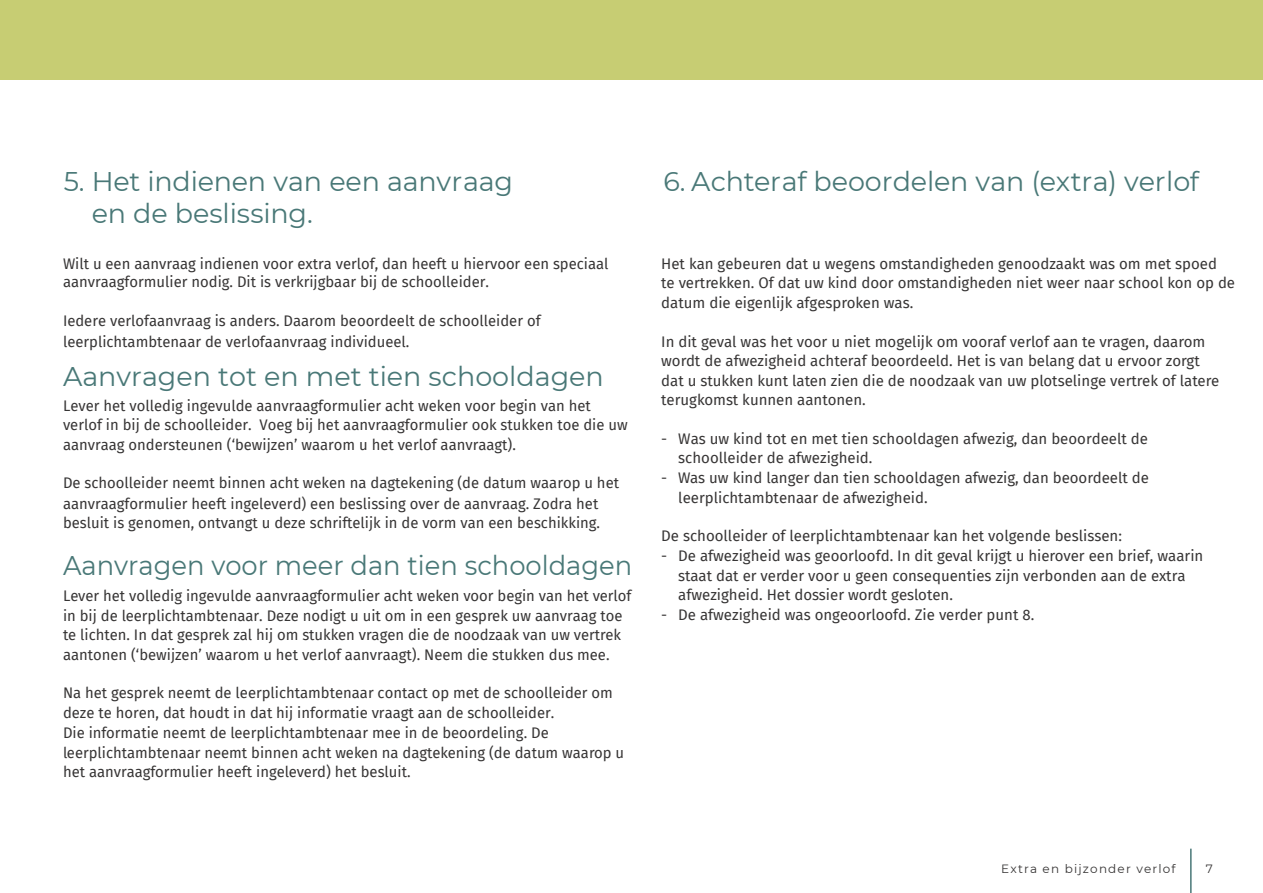
<style>
.page{position:relative;width:1263px;height:893px;background:#fff}
.page>*{position:absolute;margin:0;border:0;box-sizing:border-box;transform-origin:0 0}
.t1{font:27px/32.4px "Montserrat";color:#497877}
.t2{font:27px "Montserrat";color:#497877;scale:.96 1}
.t3{font:15px/19.5px "Fira Sans";color:#373535}
.t4{font:12px "Montserrat";letter-spacing:.1em;color:#373535}
</style>
<div class="page">
<hr style="left:1190px;top:849px;width:1px;height:44px;background:#497877">
<div style="left:0;top:0;width:1263px;height:80px;background:#c7cd73"></div>
<h1 class="t1" style="left:92px;top:164px;width:423px;text-indent:-28px">5. Het indienen van een aanvraag en de beslissing.</h1>
<h1 class="t1" style="left:663px;top:164px;width:537px">6. Achteraf beoordelen van (extra) verlof</h1>
<p class="t3" style="left:63px;top:253px;width:547px;line-height:18.8px">Wilt u een aanvraag indienen voor extra verlof, dan heeft u hiervoor een speciaal aanvraagformulier nodig. Dit is verkrijgbaar bij de schoolleider.</p>
<p class="t3" style="left:63px;top:310px;width:479px;line-height:20.2px">Iedere verlofaanvraag is anders. Daarom beoordeelt de schoolleider of leerplichtambtenaar de verlofaanvraag individueel.</p>
<h1 class="t1" style="left:63px;top:359px;width:542px">Aanvragen tot en met tien schooldagen</h1>
<p class="t3" style="left:63px;top:396px;width:566px;line-height:18.9px">Lever het volledig ingevulde aanvraagformulier acht weken voor begin van het verlof in bij de schoolleider. Voeg bij het aanvraagformulier ook stukken toe die uw</p>
<p class="t3" style="left:63px;top:435px;width:454px">aanvraag ondersteunen (‘bewijzen’ waarom u het verlof aanvraagt).</p>
<p class="t3" style="left:63px;top:473px;width:558px;line-height:20px">De schoolleider neemt binnen acht weken na dagtekening (de datum waarop u het aanvraagformulier heeft ingeleverd) een beslissing over de aanvraag. Zodra het besluit is genomen, ontvangt u deze schriftelijk in de vorm van een beschikking.</p>
<h1 class="t2" style="left:63px;top:546px;width:594px">Aanvragen voor meer dan tien schooldagen</h1>
<p class="t3" style="left:63px;top:586px;width:570px">Lever het volledig ingevulde aanvraagformulier acht weken voor begin van het verlof in bij de leerplichtambtenaar. Deze nodigt u uit om in een gesprek uw aanvraag toe te lichten. In dat gesprek zal hij om stukken vragen die de noodzaak van uw vertrek aantonen (‘bewijzen’ waarom u het verlof aanvraagt). Neem die stukken dus mee.</p>
<p class="t3" style="left:63px;top:683px;width:563px">Na het gesprek neemt de leerplichtambtenaar contact op met de schoolleider om deze te horen, dat houdt in dat hij informatie vraagt aan de schoolleider.<br>Die informatie neemt de leerplichtambtenaar mee in de beoordeling. De leerplichtambtenaar neemt binnen acht weken na dagtekening (de datum waarop u het aanvraagformulier heeft ingeleverd) het besluit.</p>
<p class="t3" style="left:661px;top:253px;width:575px">Het kan gebeuren dat u wegens omstandigheden genoodzaakt was om met spoed<br>te vertrekken. Of dat uw kind door omstandigheden niet weer naar school kon op de datum die eigenlijk afgesproken was.</p>
<p class="t3" style="left:661px;top:331px;width:559px">In dit geval was het voor u niet mogelijk om vooraf verlof aan te vragen, daarom wordt de afwezigheid achteraf beoordeeld. Het is van belang dat u ervoor zorgt dat u stukken kunt laten zien die de noodzaak van uw plotselinge vertrek of latere terugkomst kunnen aantonen.</p>
<p class="t3" style="left:678px;top:429px;width:471px;line-height:18.8px;text-indent:-17px">- Was uw kind tot en met tien schooldagen afwezig, dan beoordeelt de schoolleider de afwezigheid.</p>
<p class="t3" style="left:678px;top:468px;width:472px;text-indent:-17px">- Was uw kind langer dan tien schooldagen afwezig, dan beoordeelt de leerplichtambtenaar de afwezigheid.</p>
<p class="t3" style="left:661px;top:525px;width:462px">De schoolleider of leerplichtambtenaar kan het volgende beslissen:</p>
<p class="t3" style="left:678px;top:546px;width:527px;text-indent:-17px">- De afwezigheid was geoorloofd. In dit geval krijgt u hierover een brief, waarin staat dat er verder voor u geen consequenties zijn verbonden aan de extra afwezigheid. Het dossier wordt gesloten.</p>
<p class="t3" style="left:661px;top:604px;width:375px">- De afwezigheid was ongeoorloofd. Zie verder punt 8.</p>
<p class="t4" style="left:1001px;top:860px;width:176px">Extra en bijzonder verlof</p>
<p class="t4" style="left:1206px;top:860px;width:9px">7</p>
</div>
